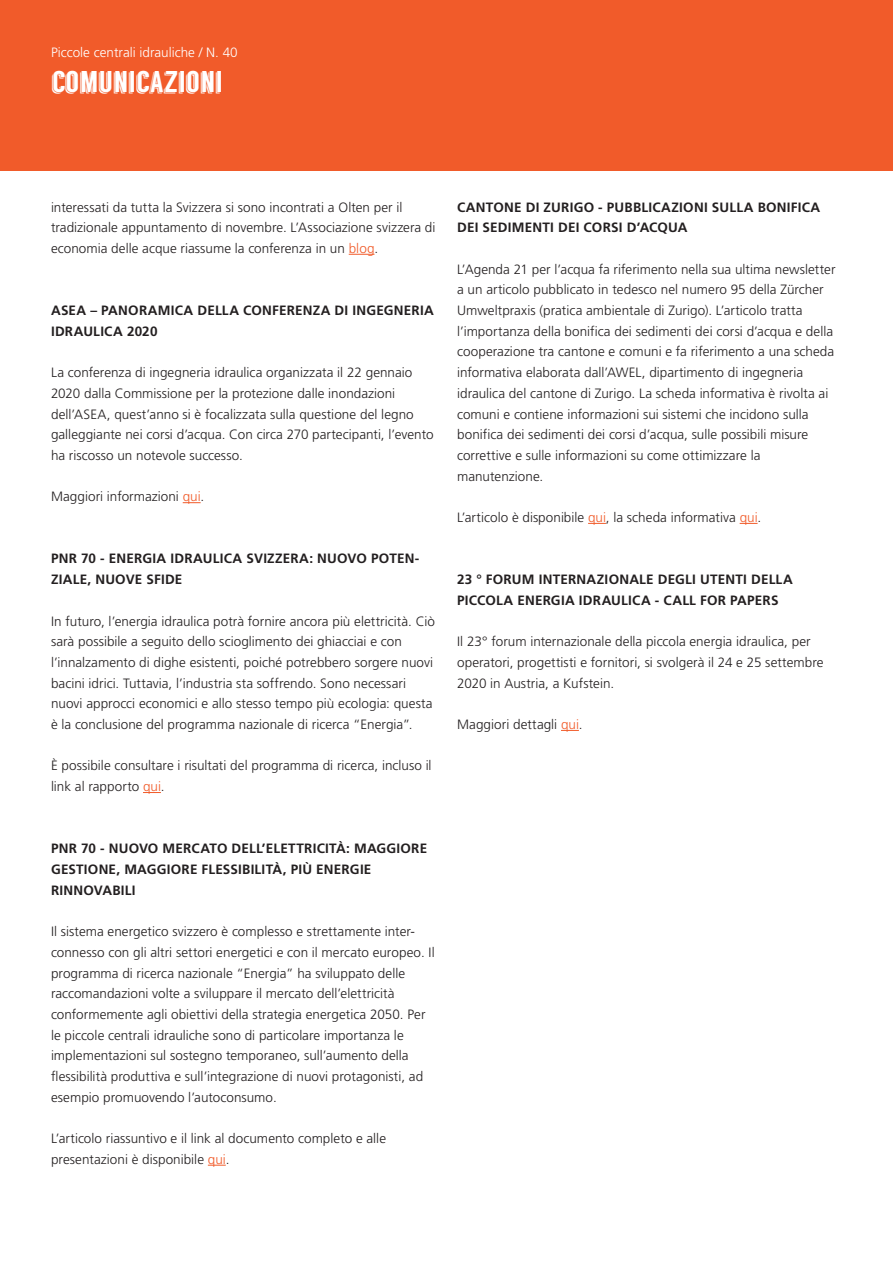
<style>
.page{position:relative;width:893px;height:1263px;background:#fff}
.page>*{position:absolute;margin:0;border:0;box-sizing:border-box;transform-origin:0 0}
.Merkblattzwischentit{font:30px "Langdon";color:#fff}
.Fliesstext{font:300 13.5px/20.7px "Frutiger LT Std";color:#231f20}
.Paragraphentitel{font:700 13.5px/20.7px "Frutiger LT Std";letter-spacing:.015em;color:#231f20}
.Zielpublikum{font:300 13.5px "Frutiger LT Std";color:#fff}
.s1{color:#f15b2a}
</style>
<div class="page">
<div style="left:0;top:0;width:893px;height:170px;background:#f15b2a"></div>
<svg style="left:349px;top:254px;width:25px;height:1px"></svg>
<svg style="left:183px;top:502px;width:18px;height:1px"></svg>
<svg style="left:143px;top:792px;width:18px;height:1px"></svg>
<svg style="left:208px;top:1165px;width:18px;height:1px"></svg>
<svg style="left:588px;top:523px;width:18px;height:1px"></svg>
<svg style="left:740px;top:523px;width:18px;height:1px"></svg>
<svg style="left:561px;top:730px;width:18px;height:1px"></svg>
<p class="Zielpublikum" style="left:51px;top:45px;width:188px">Piccole centrali idrauliche / N. 40</p>
<p class="Merkblattzwischentit" style="left:51px;top:64px;width:173px">COMUNICAZIONI</p>
<p class="Fliesstext" style="left:51px;top:197px;width:386px">interessati da tutta la Svizzera si sono incontrati a Olten per il tradizionale appuntamento di novembre. L’Associazione svizzera di economia delle acque riassume la conferenza in un <span class="s1">blog</span>.</p>
<p class="Paragraphentitel" style="left:51px;top:300px;width:384px">ASEA – PANORAMICA DELLA CONFERENZA DI INGEGNERIA<br>IDRAULICA 2020</p>
<p class="Fliesstext" style="left:51px;top:362px;width:384px">La conferenza di ingegneria idraulica organizzata il 22 gennaio 2020 dalla Commissione per la protezione dalle inondazioni dell’ASEA, quest’anno si è focalizzata sulla questione del legno galleggiante nei corsi d’acqua. Con circa 270 partecipanti, l’evento ha riscosso un notevole successo.</p>
<p class="Fliesstext" style="left:51px;top:486px;width:155px">Maggiori informazioni <span class="s1">qui</span>.</p>
<p class="Paragraphentitel" style="left:51px;top:548px;width:370px">PNR 70 - ENERGIA IDRAULICA SVIZZERA: NUOVO POTEN-<br>ZIALE, NUOVE SFIDE</p>
<p class="Fliesstext" style="left:51px;top:611px;width:385px">In futuro, l’energia idraulica potrà fornire ancora più elettricità. Ciò sarà possibile a seguito dello scioglimento dei ghiacciai e con l’innalzamento di dighe esistenti, poiché potrebbero sorgere nuovi bacini idrici. Tuttavia, l’industria sta soffrendo. Sono necessari nuovi approcci economici e allo stesso tempo più ecologia: questa è la conclusione del programma nazionale di ricerca “Energia”.</p>
<p class="Fliesstext" style="left:51px;top:756px;width:382px">È possibile consultare i risultati del programma di ricerca, incluso il</p>
<p class="Fliesstext" style="left:51px;top:776px;width:115px">link al rapporto <span class="s1">qui</span>.</p>
<p class="Paragraphentitel" style="left:51px;top:838px;width:378px">PNR 70 - NUOVO MERCATO DELL’ELETTRICITÀ: MAGGIORE<br>GESTIONE, MAGGIORE FLESSIBILITÀ, PIÙ ENERGIE<br>RINNOVABILI</p>
<p class="Fliesstext" style="left:51px;top:921px;width:385px">Il sistema energetico svizzero è complesso e strettamente inter&shy;connesso con gli altri settori energetici e con il mercato europeo. Il programma di ricerca nazionale “Energia” ha sviluppato delle raccomandazioni volte a sviluppare il mercato dell’elettricità conformemente agli obiettivi della strategia energetica 2050. Per le piccole centrali idrauliche sono di particolare importanza le implementazioni sul sostegno temporaneo, sull’aumento della flessibilità produttiva e sull’integrazione di nuovi protagonisti, ad esempio promuovendo l’autoconsumo.</p>
<p class="Fliesstext" style="left:51px;top:1128px;width:337px">L’articolo riassuntivo e il link al documento completo e alle presentazioni è disponibile <span class="s1">qui</span>.</p>
<p class="Paragraphentitel" style="left:457px;top:197px;width:365px">CANTONE DI ZURIGO - PUBBLICAZIONI SULLA BONIFICA<br>DEI SEDIMENTI DEI CORSI D’ACQUA</p>
<p class="Fliesstext" style="left:457px;top:259px;width:380px">L’Agenda 21 per l’acqua fa riferimento nella sua ultima newsletter a un articolo pubblicato in tedesco nel numero 95 della Zürcher Umweltpraxis (pratica ambientale di Zurigo). L’articolo tratta l’importanza della bonifica dei sedimenti dei corsi d’acqua e della cooperazione tra cantone e comuni e fa riferimento a una scheda informativa elaborata dall’AWEL, dipartimento di ingegneria idraulica del cantone di Zurigo. La scheda informativa è rivolta ai comuni e contiene informazioni sui sistemi che incidono sulla bonifica dei sedimenti dei corsi d’acqua, sulle possibili misure correttive e sulle informazioni su come ottimizzare la manutenzione.</p>
<p class="Fliesstext" style="left:457px;top:507px;width:306px">L’articolo è disponibile <span class="s1">qui</span>, la scheda informativa <span class="s1">qui</span>.</p>
<p class="Paragraphentitel" style="left:457px;top:569px;width:337px">23 ° FORUM INTERNAZIONALE DEGLI UTENTI DELLA<br>PICCOLA ENERGIA IDRAULICA - CALL FOR PAPERS</p>
<p class="Fliesstext" style="left:457px;top:631px;width:368px">Il 23° forum internazionale della piccola energia idraulica, per operatori, progettisti e fornitori, si svolgerà il 24 e 25 settembre<br>2020 in Austria, a Kufstein.</p>
<p class="Fliesstext" style="left:457px;top:714px;width:127px">Maggiori dettagli <span class="s1">qui</span>.</p>
</div>
